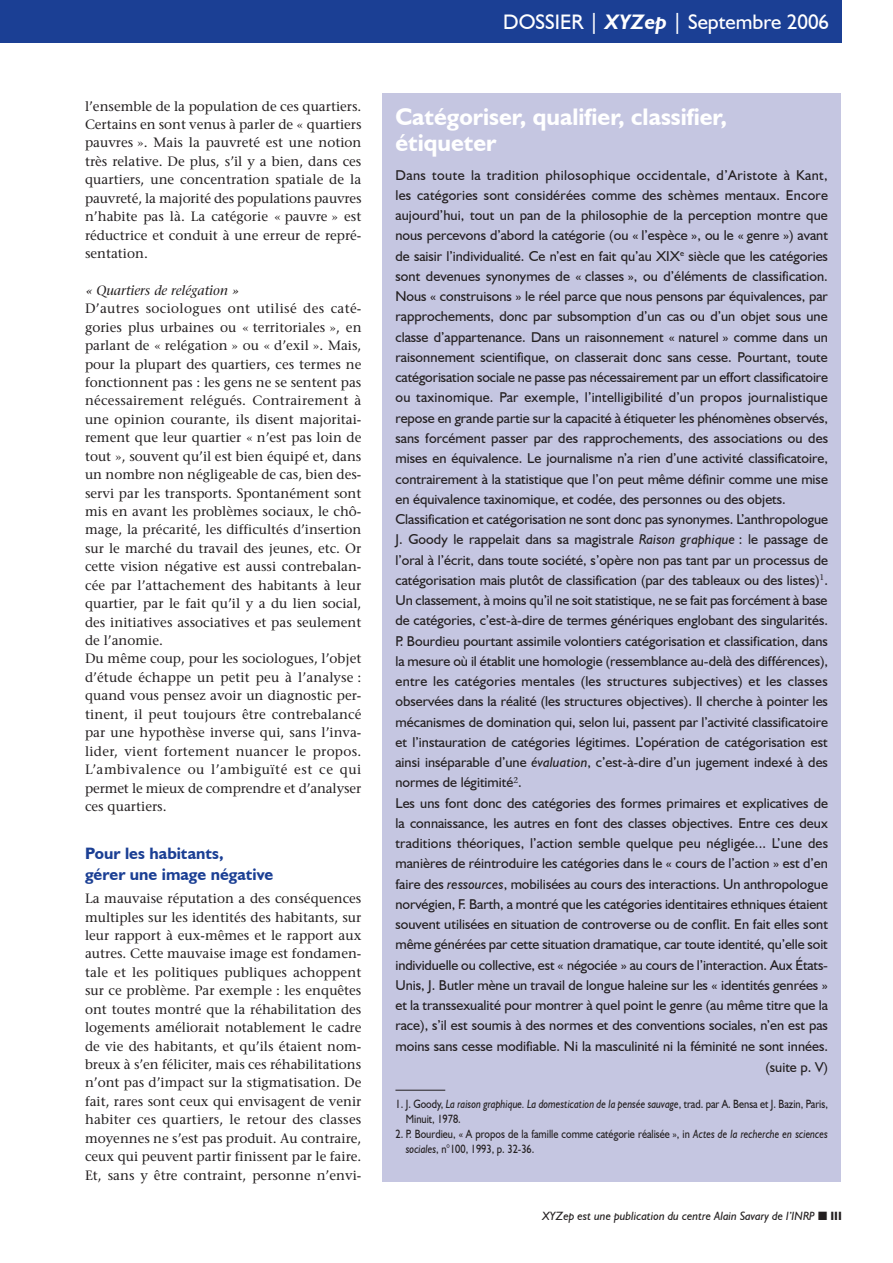
<style>
.page{position:relative;width:893px;height:1263px;background:#fff}
.page>*{position:absolute;margin:0;border:0;box-sizing:border-box;transform-origin:0 0}
.t1{font:700 24px/26.4px "Humanist 521 BT";color:#fff}
.t2{font:21px "Humanist 521 BT";color:#fff}
.t3{font:700 16.5px/21px "Humanist 521 BT";color:#1b3f94}
.t4{font:14.25px "Humanist 521 BT";color:#231f20}
.t5{font:14.25px "Humanist 521 BT";letter-spacing:.03em;color:#231f20}
.t6{font:13.5px/18.5px "Stone Serif";color:#231f20;text-align:justify}
.t7{font:italic 13.5px "Stone Serif";color:#231f20}
.t8{font:12px/15px "Humanist 521 BT";color:#231f20;scale:.86 1}
.t9{font:italic 12px "Humanist 521 BT";color:#231f20}
.s1{font-weight:700;font-style:italic}
.s2{font-style:italic}
.s3{font-weight:700;font-style:normal}
</style>
<div class="page">
<div style="left:0;top:0;width:842px;height:43px;background:#1b3f94"></div>
<div style="left:383px;top:94px;width:458px;height:1088px;background:#c5c6e1"></div>
<hr style="left:395px;top:1090px;width:50px;height:1px;background:#231f20">
<p class="t6" style="left:85px;top:97px;width:278px">l’ensemble de la population de ces quartiers.<br>Certains en sont venus à parler de « quartiers pauvres ». Mais la pauvreté est une notion très relative. De plus, s’il y a bien, dans ces quartiers, une concentration spatiale de la pauvreté, la majorité des populations pauvres n’habite pas là. La catégorie « pauvre » est réductrice et conduit à une erreur de repré&shy;sentation.</p>
<p class="t7" style="left:85px;top:282px;width:156px">« Quartiers de relégation »</p>
<p class="t6" style="left:85px;top:299px;width:278px;text-align:left">D’autres sociologues ont utilisé des caté&shy;gories plus urbaines ou « territoriales », en parlant de « relégation » ou « d’exil ». Mais, pour la plupart des quartiers, ces termes ne fonctionnent pas : les gens ne se sentent pas nécessairement relégués. Contrairement à une opinion courante, ils disent majoritai&shy;rement que leur quartier « n’est pas loin de tout », souvent qu’il est bien équipé et, dans un nombre non négligeable de cas, bien des&shy;servi par les transports. Spontanément sont mis en avant les problèmes sociaux, le chô&shy;mage, la précarité, les difficultés d’insertion sur le marché du travail des jeunes, etc. Or cette vision négative est aussi contrebalan&shy;cée par l’attachement des habitants à leur quartier, par le fait qu’il y a du lien social, des initiatives associatives et pas seulement de l’anomie.<br>Du même coup, pour les sociologues, l’objet d’étude échappe un petit peu à l’analyse : quand vous pensez avoir un diagnostic per&shy;tinent, il peut toujours être contrebalancé par une hypothèse inverse qui, sans l’inva&shy;lider, vient fortement nuancer le propos.<br>L’ambivalence ou l’ambiguïté est ce qui permet le mieux de comprendre et d’analyser ces quartiers.</p>
<p class="t3" style="left:85px;top:842px;width:190px">Pour les habitants,<br>gérer une image négative</p>
<p class="t6" style="left:85px;top:889px;width:278px">La mauvaise réputation a des conséquences multiples sur les identités des habitants, sur leur rapport à eux-mêmes et le rapport aux autres. Cette mauvaise image est fondamen&shy;tale et les politiques publiques achoppent sur ce problème. Par exemple : les enquêtes ont toutes montré que la réhabilitation des logements améliorait notablement le cadre de vie des habitants, et qu’ils étaient nom&shy;breux à s’en féliciter, mais ces réhabilitations n’ont pas d’impact sur la stigmatisation. De fait, rares sont ceux qui envisagent de venir habiter ces quartiers, le retour des classes moyennes ne s’est pas produit. Au contraire, ceux qui peuvent partir finissent par le faire.<br>Et, sans y être contraint, personne n’envi-</p>
<h2 class="t2" style="left:503px;top:9px;width:328px">DOSSIER | <span class="s1">XYZep</span> | Septembre 2006</h2>
<h1 class="t1" style="left:395px;top:103px;width:333px">Catégoriser, qualifier, classifier, étiqueter</h1>
<p class="t5" style="left:395px;top:166px;width:434px">Dans toute la tradition philosophique occidentale, d’Aristote à Kant,</p>
<p class="t4" style="left:395px;top:186px;width:434px">les catégories sont considérées comme des schèmes mentaux. Encore</p>
<p class="t4" style="left:395px;top:207px;width:434px">aujourd’hui, tout un pan de la philosophie de la perception montre que</p>
<p class="t4" style="left:395px;top:227px;width:434px">nous percevons d’abord la catégorie (ou « l’espèce », ou le « genre ») avant</p>
<p class="t4" style="left:395px;top:247px;width:434px">de saisir l’individualité. Ce n’est en fait qu’au XIX<sup>e</sup> siècle que les catégories</p>
<p class="t4" style="left:395px;top:267px;width:434px">sont devenues synonymes de « classes », ou d’éléments de classification.</p>
<p class="t4" style="left:395px;top:288px;width:434px">Nous « construisons » le réel parce que nous pensons par équivalences, par</p>
<p class="t4" style="left:395px;top:308px;width:434px">rapprochements, donc par subsomption d’un cas ou d’un objet sous une</p>
<p class="t4" style="left:395px;top:328px;width:434px">classe d’appartenance. Dans un raisonnement « naturel » comme dans un</p>
<p class="t4" style="left:395px;top:348px;width:434px">raisonnement scientifique, on classerait donc sans cesse. Pourtant, toute</p>
<p class="t4" style="left:395px;top:369px;width:434px">catégorisation sociale ne passe pas nécessairement par un effort classificatoire</p>
<p class="t4" style="left:395px;top:389px;width:434px">ou taxinomique. Par exemple, l’intelligibilité d’un propos journalistique</p>
<p class="t4" style="left:395px;top:409px;width:434px">repose en grande partie sur la capacité à étiqueter les phénomènes observés,</p>
<p class="t4" style="left:395px;top:429px;width:434px">sans forcément passer par des rapprochements, des associations ou des</p>
<p class="t4" style="left:395px;top:450px;width:434px">mises en équivalence. Le journalisme n’a rien d’une activité classificatoire,</p>
<p class="t4" style="left:395px;top:470px;width:434px">contrairement à la statistique que l’on peut même définir comme une mise</p>
<p class="t4" style="left:395px;top:490px;width:392px">en équivalence taxinomique, et codée, des personnes ou des objets.</p>
<p class="t4" style="left:395px;top:510px;width:434px">Classification et catégorisation ne sont donc pas synonymes. L’anthropologue</p>
<p class="t4" style="left:395px;top:531px;width:434px">J. Goody le rappelait dans sa magistrale <span class="s2">Raison graphique</span> : le passage de</p>
<p class="t4" style="left:395px;top:551px;width:434px">l’oral à l’écrit, dans toute société, s’opère non pas tant par un processus de</p>
<p class="t4" style="left:395px;top:571px;width:434px">catégorisation mais plutôt de classification (par des tableaux ou des listes)<sup>1</sup>.</p>
<p class="t4" style="left:395px;top:591px;width:434px">Un classement, à moins qu’il ne soit statistique, ne se fait pas forcément à base</p>
<p class="t4" style="left:395px;top:612px;width:434px">de catégories, c’est-à-dire de termes génériques englobant des singularités.</p>
<p class="t4" style="left:395px;top:632px;width:434px">P. Bourdieu pourtant assimile volontiers catégorisation et classification, dans</p>
<p class="t4" style="left:395px;top:652px;width:434px">la mesure où il établit une homologie (ressemblance au-delà des différences),</p>
<p class="t4" style="left:395px;top:672px;width:434px">entre les catégories mentales (les structures subjectives) et les classes</p>
<p class="t4" style="left:395px;top:693px;width:434px">observées dans la réalité (les structures objectives). Il cherche à pointer les</p>
<p class="t4" style="left:395px;top:713px;width:434px">mécanismes de domination qui, selon lui, passent par l’activité classificatoire</p>
<p class="t4" style="left:395px;top:733px;width:434px">et l’instauration de catégories légitimes. L’opération de catégorisation est</p>
<p class="t4" style="left:395px;top:753px;width:434px">ainsi inséparable d’une <span class="s2">évaluation</span>, c’est-à-dire d’un jugement indexé à des</p>
<p class="t4" style="left:395px;top:774px;width:128px">normes de légitimité<sup>2</sup>.</p>
<p class="t4" style="left:395px;top:794px;width:434px">Les uns font donc des catégories des formes primaires et explicatives de</p>
<p class="t4" style="left:395px;top:814px;width:434px">la connaissance, les autres en font des classes objectives. Entre ces deux</p>
<p class="t4" style="left:395px;top:834px;width:434px">traditions théoriques, l’action semble quelque peu négligée... L’une des</p>
<p class="t4" style="left:395px;top:855px;width:434px">manières de réintroduire les catégories dans le « cours de l’action » est d’en</p>
<p class="t4" style="left:395px;top:875px;width:434px">faire des <span class="s2">ressources</span>, mobilisées au cours des interactions. Un anthropologue</p>
<p class="t4" style="left:395px;top:895px;width:434px">norvégien, F. Barth, a montré que les catégories identitaires ethniques étaient</p>
<p class="t4" style="left:395px;top:915px;width:434px">souvent utilisées en situation de controverse ou de conflit. En fait elles sont</p>
<p class="t4" style="left:395px;top:936px;width:434px">même générées par cette situation dramatique, car toute identité, qu’elle soit</p>
<p class="t4" style="left:395px;top:956px;width:434px">individuelle ou collective, est « négociée » au cours de l’interaction. Aux États-</p>
<p class="t4" style="left:395px;top:976px;width:434px">Unis, J. Butler mène un travail de longue haleine sur les « identités genrées »</p>
<p class="t4" style="left:395px;top:996px;width:434px">et la transsexualité pour montrer à quel point le genre (au même titre que la</p>
<p class="t4" style="left:395px;top:1017px;width:434px">race), s’il est soumis à des normes et des conventions sociales, n’en est pas</p>
<p class="t4" style="left:395px;top:1037px;width:434px">moins sans cesse modifiable. Ni la masculinité ni la féminité ne sont innées.</p>
<p class="t4" style="left:765px;top:1058px;width:64px">(suite p. V)</p>
<p class="t8" style="left:406px;top:1096px;width:492px;text-indent:-10px">1. J. Goody, <span class="s2">La raison graphique. La domestication de la pensée sauvage</span>, trad. par A. Bensa et J. Bazin, Paris,<br>Minuit, 1978.</p>
<p class="t8" style="left:406px;top:1126px;width:492px;text-indent:-10px">2. P. Bourdieu, « A propos de la famille comme catégorie réalisée », in <span class="s2">Actes de la recherche en sciences sociales</span>, n°100, 1993, p. 32-36.</p>
<p class="t9" style="left:542px;top:1209px;width:301px">XYZep est une publication du centre Alain Savary de l’INRP ■ <span class="s3">III</span></p>
</div>
